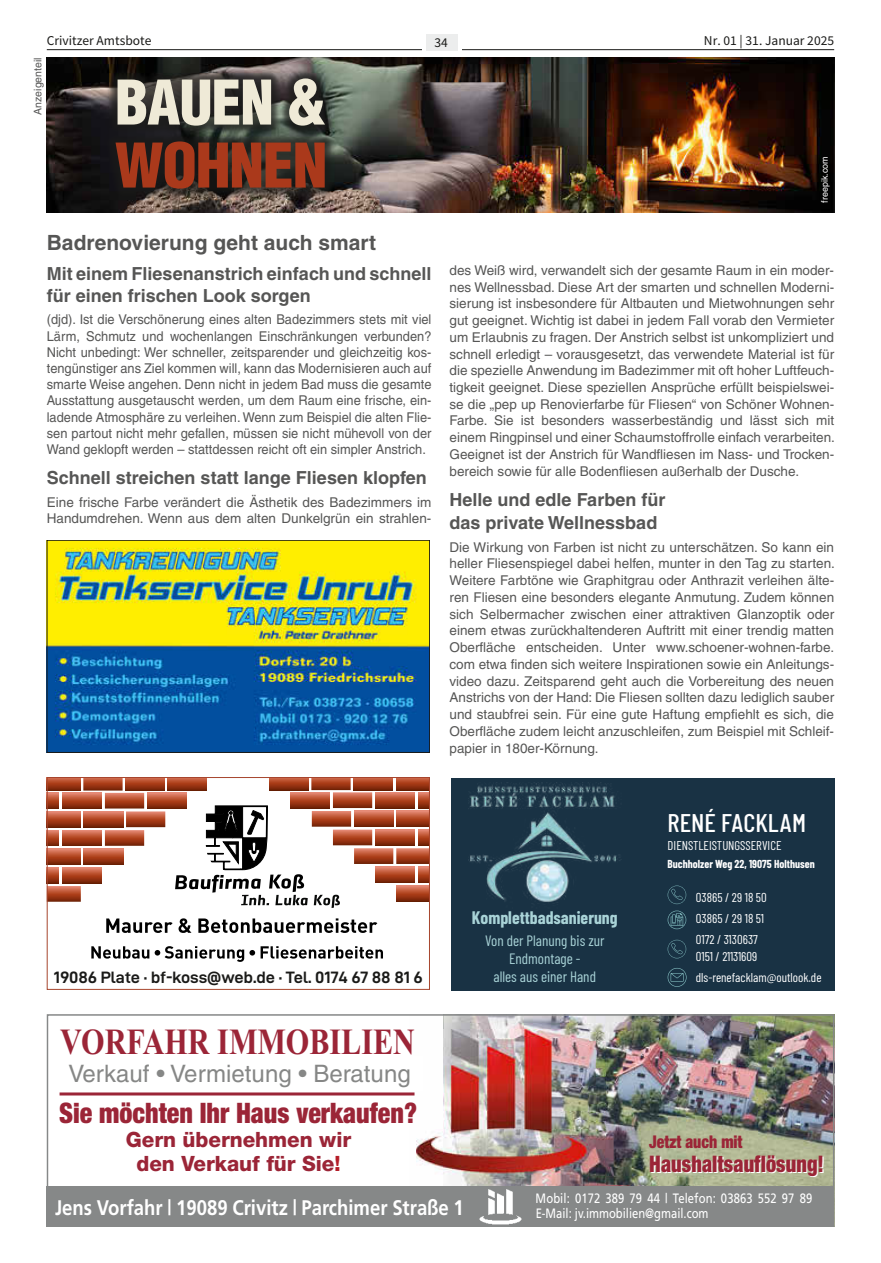
<style>
.page{position:relative;width:881px;height:1263px;background:#fff}
.page>*{position:absolute;margin:0;border:0;box-sizing:border-box;transform-origin:0 0}
.t1{font:900 condensed 60px "Helvetica LT";letter-spacing:-.02em;color:#efead7}
.t2{font:900 condensed 60px "Helvetica LT";letter-spacing:-.02em;color:#aa391b;scale:1.04 1}
.t3{font:700 36.9px "Times New Roman";color:#9b2537;scale:.82 1}
.t4{font:900 condensed 28.2px "Helvetica Neue";color:#9b2537;scale:.92 1}
.t5{font:500 25.5px "Barlow Condensed";color:#fff;scale:1.04 1}
.t6{font:24.6px "Helvetica";color:#868888;scale:.9 1}
.t7{font:24px "Helvetica LT";color:#868786}
.t8{font:900 condensed 22.8px "Helvetica Neue";color:#9b2537;scale:.89 1}
.t9{font:700 21.15px "Frutiger";color:#fff;scale:.88 1}
.t10{font:800 21.15px/24.2px "Helvetica Neue";color:#9b2537;text-align:center}
.t11{font:700 21px "Helvetica LT";color:#565655}
.t12{font:700 18px/21.6px "Helvetica LT";color:#565655}
.t13{font:700 17.7px "Barlow Condensed";color:#a9d3d7}
.t14{font:900 condensed 17.55px "Helvetica Neue";color:#9b2537;scale:.89 1}
.t15{font:16.5px "D DIN Exp Bold";color:#1a1a18}
.t16{font:15px/18px "Barlow Condensed";color:#a9d3d7;text-align:center}
.t17{font:13.5px/16.8px "Helvetica LT";color:#565655;text-align:justify}
.t18{font:13.5px/16.2px "Helvetica LT";color:#565655;text-align:justify;scale:.95 1}
.t19{font:13.5px/15.1px "Frutiger";letter-spacing:.01em;color:#fff;scale:.83 1}
.t20{font:13.5px "Source Sans Pro";color:#1a1a18}
.t21{font:12.75px/21.3px "Barlow Condensed";color:#fff}
.t22{font:700 11.25px "Barlow Condensed";color:#fff}
.t23{font:10.5px "Helvetica LT";color:#565655}
.t24{font:9px "Helvetica LT";color:#fff}
.s1{color:#b51d28}
</style>
<div class="page">
<hr style="left:47px;top:49px;width:786px;height:1px;background:#1a1a18">
<div style="left:422px;top:26px;width:39px;height:29px;background:#fff"></div>
<div style="left:425px;top:34px;width:32px;height:16px;background:#eceded"></div>
<div style="left:451px;top:778px;width:382px;height:213px;background:#193244"></div>
<svg style="left:667px;top:885px;width:19px;height:19px"></svg>
<svg style="left:667px;top:911px;width:19px;height:18px"></svg>
<svg style="left:667px;top:940px;width:19px;height:18px"></svg>
<svg style="left:667px;top:968px;width:19px;height:18px"></svg>
<img style="left:468px;top:782px;width:152px;height:120px">
<svg style="left:106px;top:918px;width:66px;height:15px"></svg>
<svg style="left:178px;top:918px;width:13px;height:15px"></svg>
<svg style="left:198px;top:918px;width:179px;height:15px"></svg>
<svg style="left:91px;top:946px;width:292px;height:16px"></svg>
<svg style="left:63px;top:830px;width:20px;height:16px"></svg>
<svg style="left:49px;top:849px;width:32px;height:15px"></svg>
<svg style="left:49px;top:811px;width:32px;height:16px"></svg>
<svg style="left:63px;top:867px;width:39px;height:16px"></svg>
<svg style="left:49px;top:886px;width:32px;height:16px"></svg>
<svg style="left:63px;top:793px;width:20px;height:15px"></svg>
<svg style="left:49px;top:830px;width:10px;height:16px"></svg>
<svg style="left:49px;top:867px;width:10px;height:16px"></svg>
<svg style="left:49px;top:793px;width:10px;height:15px"></svg>
<svg style="left:84px;top:849px;width:39px;height:15px"></svg>
<svg style="left:165px;top:793px;width:10px;height:15px"></svg>
<svg style="left:49px;top:779px;width:31px;height:12px"></svg>
<svg style="left:167px;top:779px;width:8px;height:12px"></svg>
<svg style="left:83px;top:779px;width:82px;height:67px"></svg>
<svg style="left:175px;top:779px;width:252px;height:129px"></svg>
<div style="left:47px;top:777px;width:382px;height:213px;border:1px solid #a7462e"></div>
<img style="left:47px;top:1014px;width:786px;height:213px">
<div style="left:51px;top:1057px;width:372px;height:34px;background:#fff"></div>
<img style="left:47px;top:57px;width:786px;height:156px">
<div style="left:104px;top:67px;width:232px;height:133px;background:#1a1a18;opacity:.75"></div>
<img style="left:49px;top:542px;width:378px;height:209px">
<div style="left:47px;top:540px;width:382px;height:213px;border:1px solid #1a1a18"></div>
<p class="t20" style="left:47px;top:32px;width:106px">Crivitzer Amtsbote</p>
<p class="t20" style="left:434px;top:34px;width:15px">34</p>
<p class="t20" style="left:703px;top:32px;width:132px">Nr. 01 | 31. Januar 2025</p>
<p class="t23" style="left:32px;top:115px;width:59px;rotate:-90deg">Anzeigenteil</p>
<h1 class="t1" style="left:115px;top:65px;width:213px">BAUEN &amp;</h1>
<h1 class="t2" style="left:115px;top:128px;width:206px">WOHNEN</h1>
<h3 class="t11" style="left:47px;top:230px;width:331px">Badrenovierung geht auch smart</h3>
<h3 class="t12" style="left:47px;top:263px;width:386px">Mit einem Fliesenanstrich einfach und schnell für einen frischen Look sorgen</h3>
<p class="t18" style="left:47px;top:311px;width:406px">(djd). Ist die Verschönerung eines alten Badezimmers stets mit viel Lärm, Schmutz und wochenlangen Einschränkungen verbunden?<br>Nicht unbedingt: Wer schneller, zeitsparender und gleichzeitig kos&shy;tengünstiger ans Ziel kommen will, kann das Modernisieren auch auf smarte Weise angehen. Denn nicht in jedem Bad muss die gesamte Ausstattung ausgetauscht werden, um dem Raum eine frische, ein&shy;ladende Atmosphäre zu verleihen. Wenn zum Beispiel die alten Flie&shy;sen partout nicht mehr gefallen, müssen sie nicht mühevoll von der Wand geklopft werden – stattdessen reicht oft ein simpler Anstrich.</p>
<h3 class="t12" style="left:47px;top:467px;width:381px">Schnell streichen statt lange Fliesen klopfen</h3>
<p class="t17" style="left:47px;top:494px;width:386px;line-height:16.2px">Eine frische Farbe verändert die Ästhetik des Badezimmers im<br>Handumdrehen. Wenn aus dem alten Dunkelgrün ein strahlen-</p>
<p class="t24" style="left:819px;top:203px;width:48px;rotate:-90deg">freepik.com</p>
<p class="t17" style="left:449px;top:262px;width:387px">des Weiß wird, verwandelt sich der gesamte Raum in ein moder&shy;nes Wellnessbad. Diese Art der smarten und schnellen Moderni&shy;sierung ist insbesondere für Altbauten und Mietwohnungen sehr gut geeignet. Wichtig ist dabei in jedem Fall vorab den Vermieter um Erlaubnis zu fragen. Der Anstrich selbst ist unkompliziert und schnell erledigt – vorausgesetzt, das verwendete Material ist für die spezielle Anwendung im Badezimmer mit oft hoher Luftfeuch&shy;tigkeit geeignet. Diese speziellen Ansprüche erfüllt beispielswei&shy;se die „pep up Renovierfarbe für Fliesen“ von Schöner Wohnen-Farbe. Sie ist besonders wasserbeständig und lässt sich mit einem Ringpinsel und einer Schaumstoffrolle einfach verarbeiten.<br>Geeignet ist der Anstrich für Wandfliesen im Nass- und Trocken&shy;bereich sowie für alle Bodenfliesen außerhalb der Dusche.</p>
<h3 class="t12" style="left:449px;top:489px;width:217px;line-height:22.2px">Helle und edle Farben für das private Wellnessbad</h3>
<p class="t17" style="left:449px;top:538px;width:387px">Die Wirkung von Farben ist nicht zu unterschätzen. So kann ein heller Fliesenspiegel dabei helfen, munter in den Tag zu starten.<br>Weitere Farbtöne wie Graphitgrau oder Anthrazit verleihen älte&shy;ren Fliesen eine besonders elegante Anmutung. Zudem können sich Selbermacher zwischen einer attraktiven Glanzoptik oder einem etwas zurückhaltenderen Auftritt mit einer trendig matten Oberfläche entscheiden. Unter www.schoener-wohnen-farbe. com etwa finden sich weitere Inspirationen sowie ein Anleitungs&shy;video dazu. Zeitsparend geht auch die Vorbereitung des neuen Anstrichs von der Hand: Die Fliesen sollten dazu lediglich sauber und staubfrei sein. Für eine gute Haftung empfiehlt es sich, die Oberfläche zudem leicht anzuschleifen, zum Beispiel mit Schleif&shy;papier in 180er-Körnung.</p>
<h3 class="t5" style="left:667px;top:807px;width:135px">RENÉ FACKLAM</h3>
<p class="t21" style="left:667px;top:834px;width:115px">DIENSTLEISTUNGSSERVICE</p>
<p class="t22" style="left:667px;top:855px;width:148px">Buchholzer Weg 22, 19075 Holthusen</p>
<p class="t21" style="left:695px;top:885px;width:72px">03865 / 29 18 50<br>03865 / 29 18 51<br>0172 / 3130637</p>
<p class="t21" style="left:695px;top:945px;width:63px">0151 / 21131609</p>
<h3 class="t13" style="left:471px;top:905px;width:147px">Komplettbadsanierung</h3>
<p class="t16" style="left:485px;top:931px;width:121px">Von der Planung bis zur<br>Endmontage -<br>alles aus einer Hand</p>
<p class="t15" style="left:54px;top:968px;width:370px">19086 Plate · bf-koss@web.de · Tel. 0174 67 88 81 6</p>
<p class="t21" style="left:695px;top:966px;width:127px">dls-renefacklam@outlook.de</p>
<h2 class="t3" style="left:60px;top:1016px;width:434px">VORFAHR IMMOBILIEN</h2>
<h3 class="t6" style="left:60px;top:1055px;width:395px">Verkauf • Finanzierung • Vermietung</h3>
<h3 class="t7" style="left:68px;top:1059px;width:343px">Verkauf • Vermietung • Beratung</h3>
<h3 class="t4" style="left:59px;top:1095px;width:390px">Sie möchten Ihr Haus verkaufen?</h3>
<h3 class="t10" style="left:126px;top:1127px;width:227px">Gern übernehmen wir den Verkauf für Sie<span class="s1">!</span></h3>
<p class="t14" style="left:649px;top:1131px;width:106px">Jetzt auch mit</p>
<h3 class="t8" style="left:649px;top:1150px;width:198px">Haushaltsauflösung!</h3>
<h3 class="t9" style="left:55px;top:1195px;width:466px">Jens Vorfahr | 19089 Crivitz | Parchimer Straße 1</h3>
<p class="t19" style="left:535px;top:1191px;width:334px">Mobil: 0172 389 79 44 | Telefon: 03863 552 97 89<br>E-Mail: jv.immobilien@gmail.com</p>
</div>
